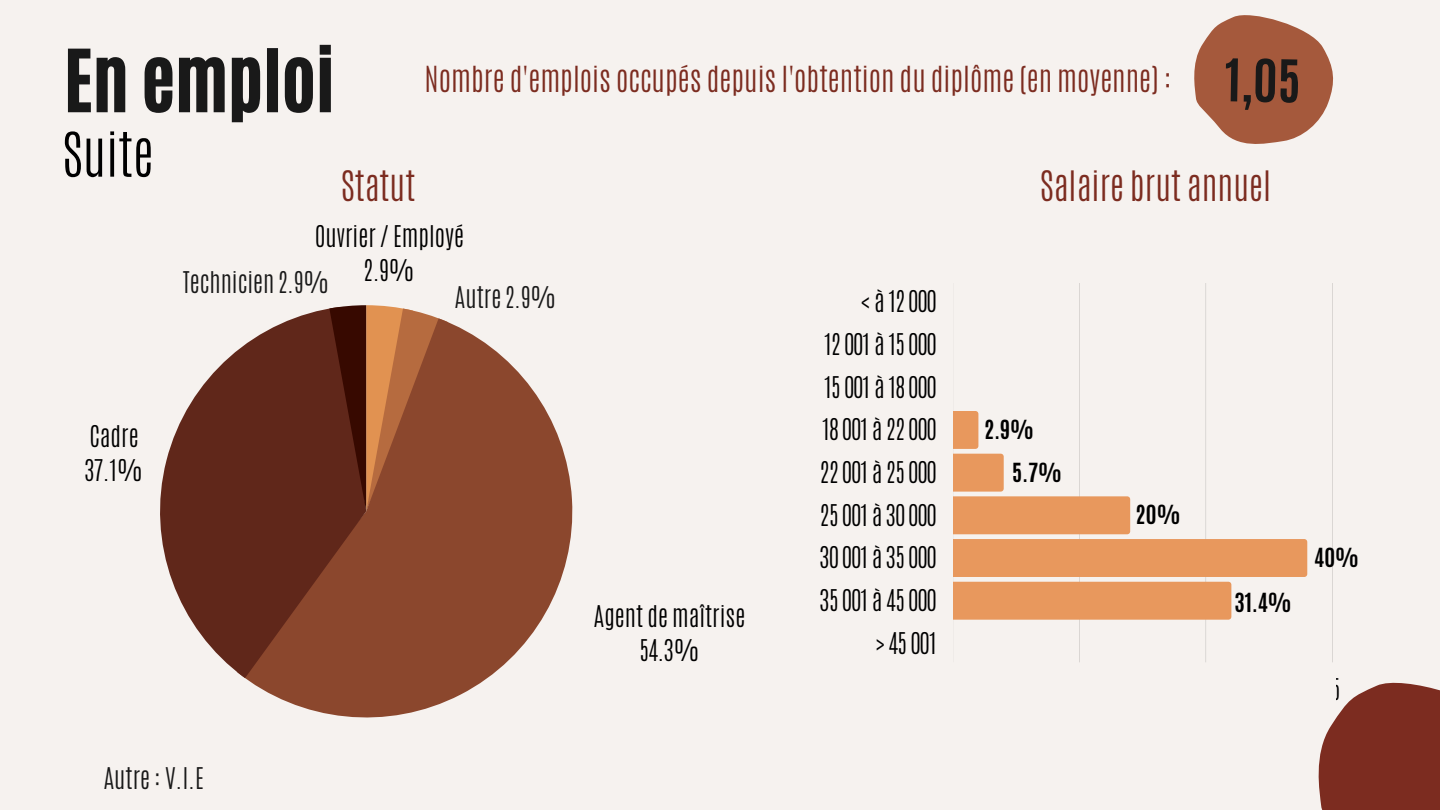
<style>
.page{position:relative;width:1440px;height:810px;background:#f6f2ef}
.page>*{position:absolute;margin:0;border:0;box-sizing:border-box;transform-origin:0 0}
.t1{font:72px "CA Generated";color:#191919}
.t2{font:300 52px "Antonio";color:#000}
.t3{font:700 50px "Antonio";color:#191919}
.t4{font:300 35px "Antonio";color:#7c2c20}
.t5{font:300 30px "Antonio";color:#7c2c20}
.t6{font:300 25px/42.7px "Antonio";color:#000;text-align:center}
.t7{font:300 25px "Antonio";color:#191919}
.t8{font:700 22px "Antonio";color:#000}
</style>
<div class="page">
<svg style="left:1318px;top:682px;width:122px;height:128px;background:#873d32"></svg>
<svg style="left:245px;top:322px;width:327px;height:395px;fill:#8b472d"></svg>
<svg style="left:160px;top:308px;width:206px;height:370px;fill:#60271a"></svg>
<svg style="left:329px;top:305px;width:119px;height:206px;background:#8d4d2f"></svg>
<svg style="left:953px;top:283px;width:380px;height:379px"></svg>
<svg style="left:975px;top:411px;width:3px;height:38px"></svg>
<svg style="left:1001px;top:454px;width:3px;height:38px"></svg>
<svg style="left:1127px;top:496px;width:3px;height:38px"></svg>
<svg style="left:1304px;top:539px;width:3px;height:38px"></svg>
<svg style="left:1228px;top:582px;width:3px;height:38px"></svg>
<div style="left:766px;top:674px;width:570px;height:37px;background:#f6f2ef"></div>
<svg style="left:1194px;top:15px;width:140px;height:129px"></svg>
<h1 class="t1" style="left:64px;top:29px;width:272px">En emploi</h1>
<h2 class="t2" style="left:63px;top:117px;width:93px">Suite</h2>
<p class="t5" style="left:425px;top:58px;width:749px">Nombre d'emplois occupés depuis l'obtention du diplôme (en moyenne) :</p>
<h3 class="t3" style="left:1225px;top:44px;width:78px;rotate:1deg">1,05</h3>
<h3 class="t4" style="left:341px;top:161px;width:76px">Statut</h3>
<h3 class="t4" style="left:1040px;top:161px;width:233px">Salaire brut annuel</h3>
<p class="t6" style="left:315px;top:219px;width:151px;line-height:34.6px">Ouvrier / Employé<br>2.9%</p>
<p class="t7" style="left:183px;top:265px;width:148px">Technicien 2.9%</p>
<p class="t7" style="left:455px;top:280px;width:103px">Autre 2.9%</p>
<p class="t6" style="left:85px;top:419px;width:59px;line-height:34.6px;text-align:left">Cadre<br>37.1%</p>
<p class="t6" style="left:594px;top:599px;width:153px;line-height:34.6px">Agent de maîtrise<br>54.3%</p>
<p class="t6" style="left:820px;top:280px;width:118px;text-align:right">&lt;à12000<br>12 001 à 15 000<br>15 001 à 18 000<br>18 001 à 22 000<br>22 001 à 25 000<br>25 001 à 30 000<br>30 001 à 35 000<br>35 001 à 45 000 &gt; 45 001</p>
<p class="t8" style="left:984px;top:414px;width:51px">2.9%</p>
<p class="t8" style="left:1012px;top:457px;width:51px">5.7%</p>
<p class="t8" style="left:1136px;top:499px;width:46px">20%</p>
<p class="t8" style="left:1234px;top:586px;width:59px">31.4%</p>
<p class="t8" style="left:1314px;top:542px;width:46px">40%</p>
<p class="t6" style="left:1324px;top:668px;width:18px">15</p>
<p class="t7" style="left:104px;top:760px;width:101px">Autre : V.I.E</p>
</div>
